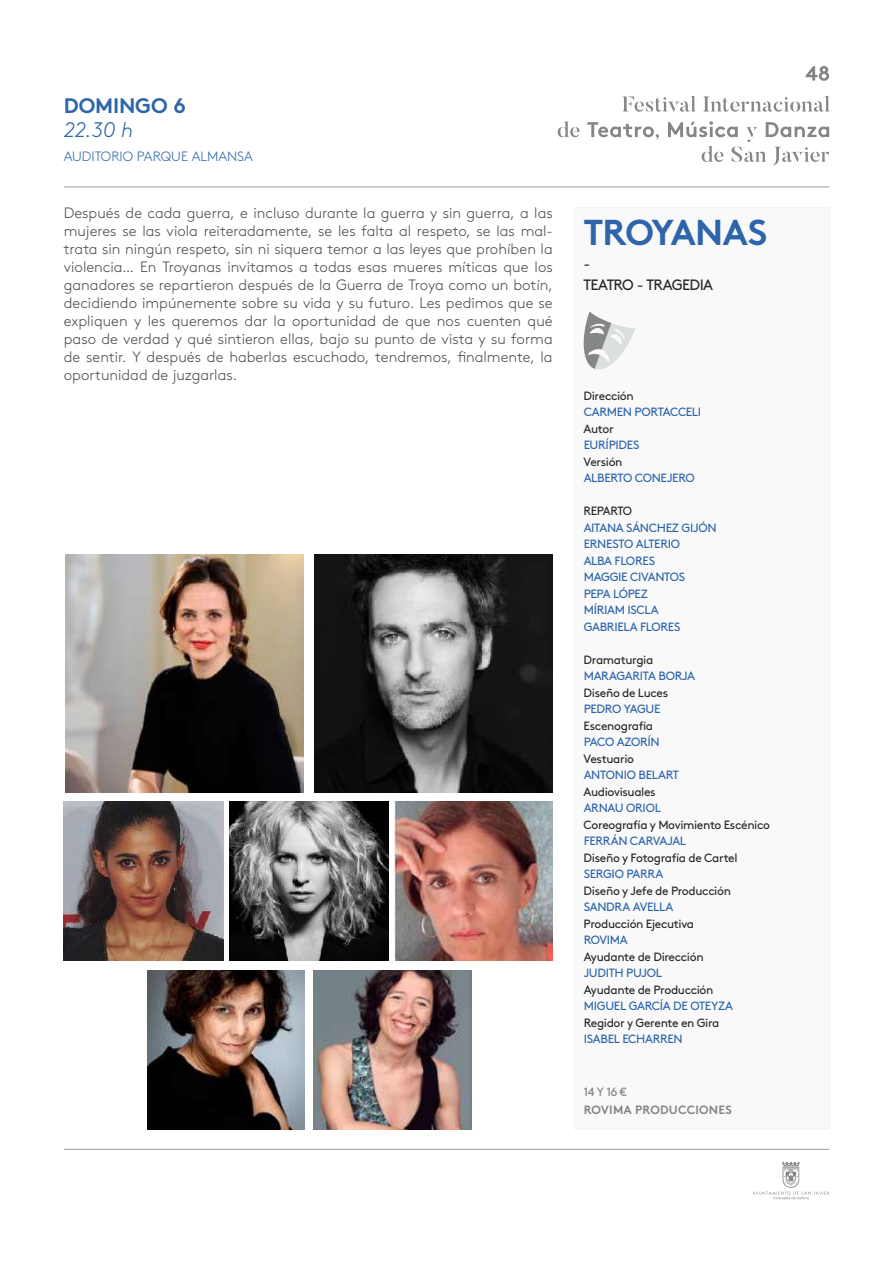
<style>
.page{position:relative;width:893px;height:1263px;background:#fff}
.page>*{position:absolute;margin:0;border:0;box-sizing:border-box;transform-origin:0 0}
.t1{font:700 36px "Brown Std";letter-spacing:-.025em;color:#2d65ab}
.t2{font:700 21px "Brown Std";letter-spacing:-.005em;color:#2d65ab}
.t3{font:italic 300 21px "Brown Std";color:#2d65ab}
.t4{font:300 15px/18px "Brown Std";color:#4b4b4d;text-align:justify}
.t5{font:15px "Brown Std";letter-spacing:-.05em;color:#282829}
.t6{font:300 13.5px "Brown Std";color:#2d65ab}
.t7{font:12px/16.5px "Brown Std";letter-spacing:-.025em;color:#2d65ab}
.t8{font:12px "Brown Std";letter-spacing:-.03em;color:#282829}
.t9{font:700 12px "Brown Std";letter-spacing:.015em;color:#848786}
.t10{font:12px "Brown Std";letter-spacing:-.05em;color:#282829}
.t11{font:12px "Brown Std";color:#848786}
</style>
<div class="page">
<div style="left:574px;top:207px;width:255px;height:922px;background:#f9f9f9"></div>
<hr style="left:64px;top:1149px;width:765px;height:1px;background:#000">
<hr style="left:64px;top:187px;width:765px;height:1px;background:#000">
<svg style="left:753px;top:1162px;width:76px;height:38px"></svg>
<svg style="left:805px;top:66px;width:24px;height:15px"></svg>
<svg style="left:623px;top:96px;width:72px;height:16px"></svg>
<svg style="left:703px;top:96px;width:126px;height:16px"></svg>
<svg style="left:558px;top:121px;width:21px;height:16px"></svg>
<svg style="left:587px;top:122px;width:72px;height:18px"></svg>
<svg style="left:668px;top:121px;width:161px;height:44px"></svg>
<img style="left:65px;top:554px;width:239px;height:239px">
<img style="left:147px;top:971px;width:158px;height:158px">
<img style="left:395px;top:801px;width:158px;height:159px">
<img style="left:314px;top:971px;width:157px;height:158px">
<img style="left:64px;top:801px;width:159px;height:159px">
<img style="left:314px;top:554px;width:239px;height:239px">
<img style="left:229px;top:801px;width:159px;height:159px">
<svg style="left:583px;top:311px;width:52px;height:59px"></svg>
<h2 class="t2" style="left:64px;top:92px;width:123px">DOMINGO 6</h2>
<h2 class="t3" style="left:64px;top:117px;width:71px">22.30 h</h2>
<p class="t6" style="left:64px;top:148px;width:191px">AUDITORIO PARQUE ALMANSA</p>
<p class="t4" style="left:64px;top:204px;width:490px">Después de cada guerra, e incluso durante la guerra y sin guerra, a las mujeres se las viola reiteradamente, se les falta al respeto, se las mal&shy;trata sin ningún respeto, sin ni siquera temor a las leyes que prohíben la violencia... En Troyanas invitamos a todas esas mueres míticas que los ganadores se repartieron después de la Guerra de Troya como un botín, decidiendo impúnemente sobre su vida y su futuro. Les pedimos que se expliquen y les queremos dar la oportunidad de que nos cuenten qué paso de verdad y qué sintieron ellas, bajo su punto de vista y su forma de sentir. Y después de haberlas escuchado, tendremos, finalmente, la oportunidad de juzgarlas.</p>
<h1 class="t1" style="left:584px;top:210px;width:185px">TROYANAS</h1>
<p class="t8" style="left:584px;top:389px;width:52px">DIRECCIÓN</p>
<p class="t7" style="left:584px;top:404px;width:119px">CARMEN PORTACCELI</p>
<p class="t8" style="left:584px;top:422px;width:32px">AUTOR</p>
<p class="t7" style="left:584px;top:437px;width:57px">EURÍPIDES</p>
<p class="t8" style="left:584px;top:455px;width:40px">VERSIÓN</p>
<p class="t7" style="left:584px;top:470px;width:29px">ALBERTO</p>
<p class="t7" style="left:635px;top:470px;width:17px">CONEJERO</p>
<p class="t10" style="left:584px;top:504px;width:50px">REPARTO</p>
<p class="t7" style="left:584px;top:519px;width:15px">AITANA</p>
<p class="t7" style="left:626px;top:519px;width:23px">SÁNCHEZ</p>
<p class="t7" style="left:681px;top:519px;width:16px">GIJÓN</p>
<p class="t7" style="left:584px;top:536px;width:15px">ERNESTO</p>
<p class="t7" style="left:636px;top:536px;width:15px">ALTERIO</p>
<p class="t7" style="left:584px;top:552px;width:45px">ALBA FLORES<br>MAGGIE</p>
<p class="t5" style="left:584px;top:255px;width:8px">-</p>
<p class="t5" style="left:584px;top:276px;width:131px">TEATRO - TRAGEDIA</p>
<p class="t7" style="left:630px;top:569px;width:27px">CIVANTOS</p>
<p class="t7" style="left:584px;top:585px;width:15px">PEPA</p>
<p class="t7" style="left:613px;top:585px;width:14px">LÓPEZ</p>
<p class="t7" style="left:584px;top:602px;width:17px">MÍRIAM</p>
<p class="t7" style="left:627px;top:602px;width:11px">ISCLA</p>
<p class="t7" style="left:584px;top:618px;width:31px">GABRIELA</p>
<p class="t7" style="left:640px;top:618px;width:14px">FLORES</p>
<p class="t8" style="left:584px;top:653px;width:71px">DRAMATURGIA</p>
<p class="t7" style="left:584px;top:668px;width:18px">MARAGARITA</p>
<p class="t7" style="left:658px;top:668px;width:9px">BORJA</p>
<p class="t8" style="left:584px;top:686px;width:86px">DISEÑO DE LUCES</p>
<p class="t7" style="left:584px;top:701px;width:16px">PEDRO</p>
<p class="t7" style="left:624px;top:701px;width:15px">YAGUE</p>
<p class="t8" style="left:584px;top:719px;width:71px">ESCENOGRAFÍA</p>
<p class="t7" style="left:584px;top:734px;width:16px">PACO</p>
<p class="t7" style="left:617px;top:734px;width:16px">AZORÍN</p>
<p class="t8" style="left:584px;top:752px;width:52px">VESTUARIO</p>
<p class="t7" style="left:584px;top:767px;width:16px">ANTONIO</p>
<p class="t7" style="left:638px;top:767px;width:8px">BELART</p>
<p class="t8" style="left:584px;top:785px;width:74px">AUDIOVISUALES</p>
<p class="t7" style="left:584px;top:800px;width:17px">ARNAU</p>
<p class="t7" style="left:626px;top:800px;width:17px">ORIOL</p>
<p class="t8" style="left:584px;top:818px;width:188px">COREOGRAFÍA Y MOVIMIENTO ESCÉNICO</p>
<p class="t7" style="left:584px;top:833px;width:84px">FERRÁN CARVAJAL</p>
<p class="t8" style="left:584px;top:851px;width:156px">DISEÑO Y FOTOGRAFÍA DE CARTEL</p>
<p class="t7" style="left:584px;top:866px;width:14px">SERGIO</p>
<p class="t7" style="left:626px;top:866px;width:15px">PARRA</p>
<p class="t8" style="left:584px;top:884px;width:149px">DISEÑO Y JEFE DE PRODUCCIÓN</p>
<p class="t7" style="left:584px;top:899px;width:16px">SANDRA</p>
<p class="t7" style="left:633px;top:899px;width:22px">AVELLA</p>
<p class="t8" style="left:584px;top:917px;width:112px">PRODUCCIÓN EJECUTIVA</p>
<p class="t7" style="left:584px;top:932px;width:31px">ROVIMA</p>
<p class="t8" style="left:584px;top:950px;width:121px">AYUDANTE DE DIRECCIÓN</p>
<p class="t7" style="left:584px;top:965px;width:13px">JUDITH</p>
<p class="t7" style="left:626px;top:965px;width:15px">PUJOL</p>
<p class="t8" style="left:584px;top:983px;width:131px">AYUDANTE DE PRODUCCIÓN</p>
<p class="t7" style="left:584px;top:998px;width:18px">MIGUEL</p>
<p class="t7" style="left:629px;top:998px;width:17px">GARCÍA</p>
<p class="t7" style="left:673px;top:998px;width:34px">DE OTEYZA</p>
<p class="t8" style="left:584px;top:1016px;width:137px">REGIDOR Y GERENTE EN GIRA</p>
<p class="t7" style="left:584px;top:1031px;width:54px">ISABEL ECHARREN</p>
<p class="t11" style="left:584px;top:1085px;width:45px">14 Y 16 €</p>
<p class="t9" style="left:584px;top:1102px;width:150px">ROVIMA PRODUCCIONES</p>
</div>
